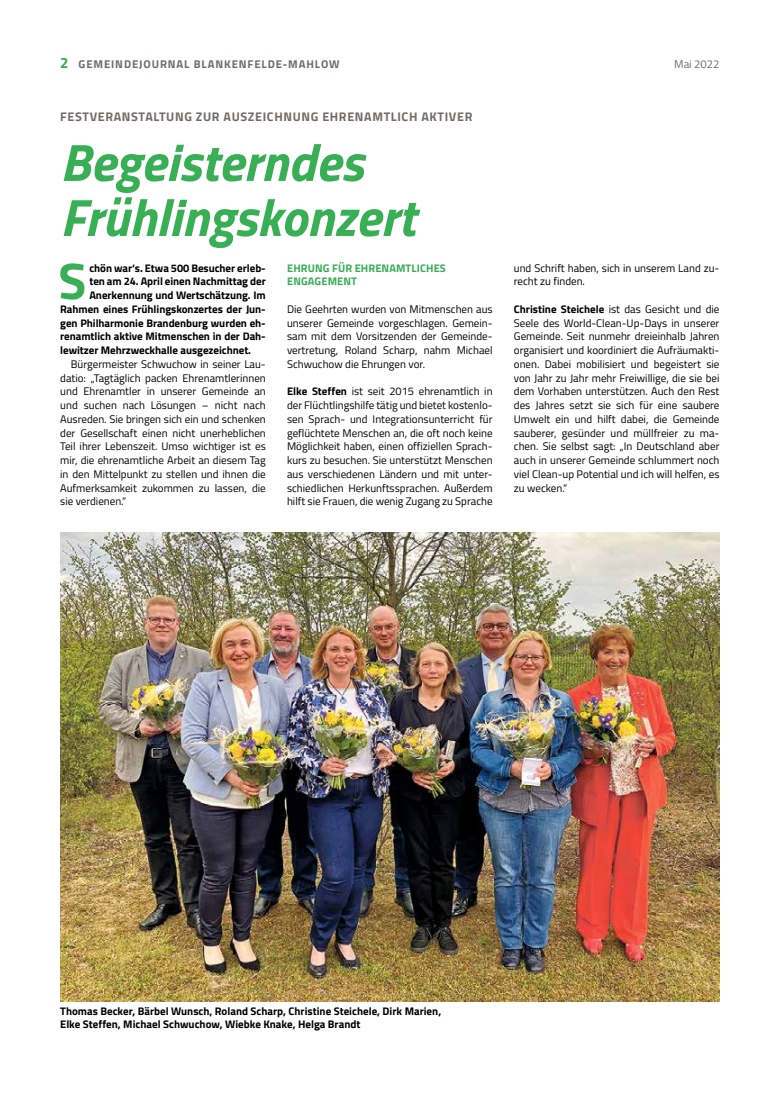
<style>
.page{position:relative;width:762px;height:1117px;background:#fff}
.page>*{position:absolute;margin:0;border:0;box-sizing:border-box;transform-origin:0 0}
.t1{font:italic 700 52.5px/55px "Titillium Web";color:#38ae55}
.t2{font:700 51.5px "Titillium Web";color:#38ae55}
.t3{font:700 12.5px "Titillium Web";letter-spacing:.05em;color:#716c69}
.t4{font:700 11.25px "Titillium Web";letter-spacing:.08em;color:#716c69}
.t5{font:11.25px "Titillium Web";color:#716c69}
.t6{font:11px/13.8px "Titillium Web";color:#000;text-align:justify}
.t7{font:700 11px/13.8px "Titillium Web";letter-spacing:-.005em;color:#000}
.t8{font:700 11px/13.8px "Titillium Web";letter-spacing:.01em;color:#38ae55}
.s1{font-size:15px;color:#38ae55}
.s2{font-weight:700}
</style>
<div class="page">
<img style="left:60px;top:533px;width:659px;height:468px">
<p class="t4" style="left:60px;top:55px;width:281px"><span class="s1">2</span> GEMEINDEJOURNAL BLANKENFELDE-MAHLOW</p>
<p class="t5" style="left:674px;top:56px;width:47px">Mai 2022</p>
<p class="t3" style="left:60px;top:107px;width:414px">FESTVERANSTALTUNG ZUR AUSZEICHNUNG EHRENAMTLICH AKTIVER</p>
<h1 class="t1" style="left:60px;top:132px;width:356px">Begeisterndes<br>Frühlingskonzert</h1>
<h2 class="t2" style="left:58px;top:241px;width:29px">S</h2>
<p class="t7" style="left:89px;top:260px;width:178px">chön war‘s. Etwa 500 Besucher erleb-</p>
<p class="t8" style="left:287px;top:260px;width:160px">EHRUNG FÜR EHRENAMTLICHES<br>ENGAGEMENT</p>
<p class="t6" style="left:287px;top:301px;width:207px">Die Geehrten wurden von Mitmenschen aus unserer Gemeinde vorgeschlagen. Gemein&shy;sam mit dem Vorsitzenden der Gemeinde&shy;vertretung, Roland Scharp, nahm Michael Schwuchow die Ehrungen vor.</p>
<p class="t6" style="left:287px;top:384px;width:207px"><span class="s2">Elke Steffen</span> ist seit 2015 ehrenamtlich in der Flüchtlingshilfe tätig und bietet kostenlo&shy;sen Sprach- und Integrationsunterricht für geflüchtete Menschen an, die oft noch keine Möglichkeit haben, einen offiziellen Sprach&shy;kurs zu besuchen. Sie unterstützt Menschen aus verschiedenen Ländern und mit unter&shy;schiedlichen Herkunftssprachen. Außerdem hilft sie Frauen, die wenig Zugang zu Sprache</p>
<p class="t7" style="left:89px;top:274px;width:178px">ten am 24. April einen Nachmittag der</p>
<p class="t7" style="left:89px;top:288px;width:178px">Anerkennung und Wertschätzung. Im</p>
<p class="t7" style="left:60px;top:301px;width:207px">Rahmen eines Frühlingskonzertes der Jun-</p>
<p class="t7" style="left:60px;top:315px;width:207px">gen Philharmonie Brandenburg wurden eh-</p>
<p class="t7" style="left:60px;top:329px;width:207px">renamtlich aktive Mitmenschen in der Dah-</p>
<p class="t7" style="left:60px;top:343px;width:192px">lewitzer Mehrzweckhalle ausgezeichnet.</p>
<p class="t6" style="left:60px;top:356px;width:207px;text-indent:11px">Bürgermeister Schwuchow in seiner Lau&shy;datio: „Tagtäglich packen Ehrenamtlerinnen und Ehrenamtler in unserer Gemeinde an und suchen nach Lösungen – nicht nach Ausreden. Sie bringen sich ein und schenken der Gesellschaft einen nicht unerheblichen Teil ihrer Lebenszeit. Umso wichtiger ist es mir, die ehrenamtliche Arbeit an diesem Tag in den Mittelpunkt zu stellen und ihnen die Aufmerksamkeit zukommen zu lassen, die sie verdienen.“</p>
<p class="t6" style="left:514px;top:260px;width:207px">und Schrift haben, sich in unserem Land zu&shy;recht zu finden.</p>
<p class="t6" style="left:514px;top:301px;width:207px"><span class="s2">Christine Steichele</span> ist das Gesicht und die Seele des World-Clean-Up-Days in unserer Gemeinde. Seit nunmehr dreieinhalb Jahren organisiert und koordiniert die Aufräumakti&shy;onen. Dabei mobilisiert und begeistert sie von Jahr zu Jahr mehr Freiwillige, die sie bei dem Vorhaben unterstützen. Auch den Rest des Jahres setzt sie sich für eine saubere Umwelt ein und hilft dabei, die Gemeinde sauberer, gesünder und müllfreier zu ma&shy;chen. Sie selbst sagt: „In Deutschland aber auch in unserer Gemeinde schlummert noch viel Clean-up Potential und ich will helfen, es zu wecken.“</p>
<p class="t7" style="left:60px;top:1003px;width:382px">Thomas Becker, Bärbel Wunsch, Roland Scharp, Christine Steichele, Dirk Marien,<br>Elke Steffen, Michael Schwuchow, Wiebke Knake, Helga Brandt</p>
</div>
